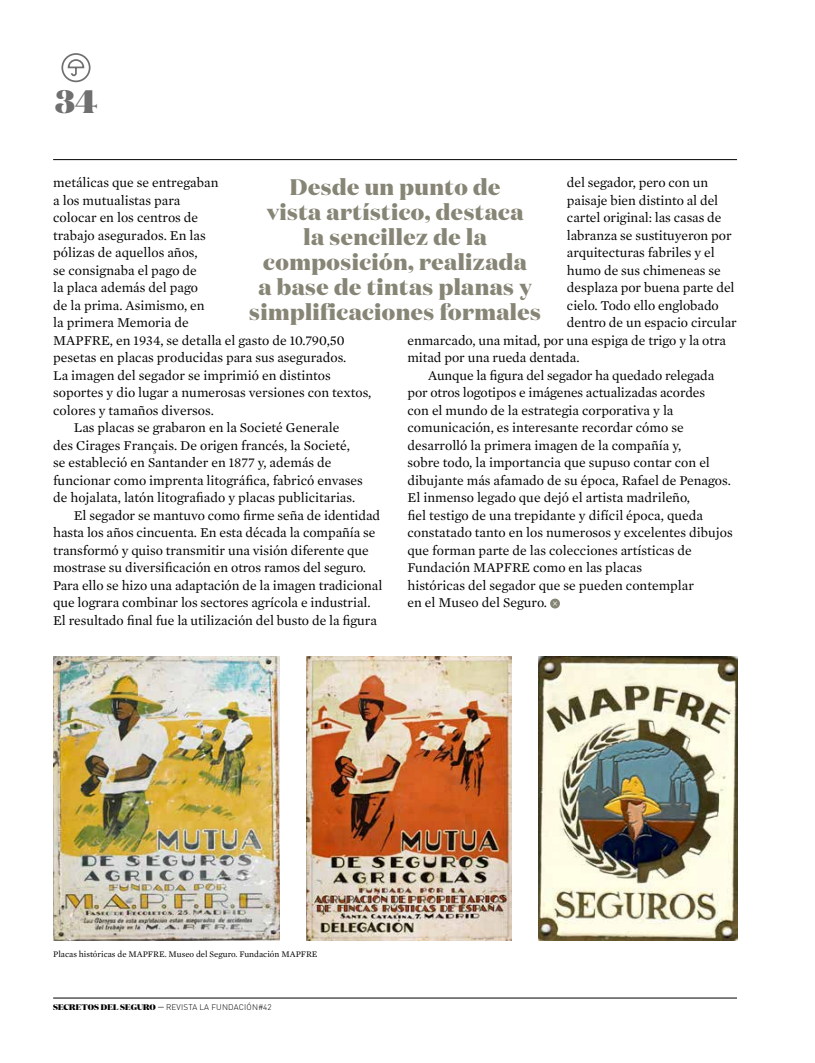
<style>
.page{position:relative;width:815px;height:1063px;background:#fff}
.page>*{position:absolute;margin:0;border:0;box-sizing:border-box;transform-origin:0 0}
.t1{font:900 32.5px "Domaine Display";color:#706f6f}
.t2{font:800 22.5px/25px "Domaine Display";letter-spacing:.02em;color:#878575;text-align:center}
.t3{font:13.75px "Mercury Text G1";color:#000}
.t4{font:8.75px "Mercury Text G1";color:#000}
.t5{font:300 8.12px "DIN Pro";letter-spacing:.02em;color:#000}
.s1{font-family:"Domaine Display";font-weight:900}
</style>
<div class="page">
<hr style="left:53px;top:159px;width:684px;height:1px;background:#000">
<svg style="left:62px;top:54px;width:28px;height:27px"></svg>
<svg style="left:67px;top:58px;width:18px;height:19px"></svg>
<div style="left:61px;top:53px;width:30px;height:29px;border:2px solid #706f6f;border-radius:50%"></div>
<hr style="left:53px;top:998px;width:684px;height:1px;background:#000">
<svg style="left:550px;top:599px;width:10px;height:10px"></svg>
<svg style="left:553px;top:601px;width:4px;height:5px"></svg>
<img style="left:306px;top:657px;width:205px;height:283px">
<img style="left:53px;top:657px;width:226px;height:283px">
<img style="left:538px;top:657px;width:199px;height:283px">
<h1 class="t1" style="left:55px;top:80px;width:43px">34</h1>
<p class="t3" style="left:53px;top:175px;width:167px">metálicas que se entregaban</p>
<p class="t3" style="left:53px;top:192px;width:129px">a los mutualistas para</p>
<p class="t3" style="left:53px;top:210px;width:147px">colocar en los centros de</p>
<p class="t3" style="left:53px;top:227px;width:154px">trabajo asegurados. En las</p>
<p class="t3" style="left:53px;top:245px;width:146px">pólizas de aquellos años,</p>
<p class="t3" style="left:53px;top:262px;width:145px">se consignaba el pago de</p>
<p class="t3" style="left:53px;top:280px;width:146px">la placa además del pago</p>
<p class="t3" style="left:53px;top:297px;width:153px">de la prima. Asimismo, en</p>
<p class="t3" style="left:53px;top:315px;width:137px">la primera Memoria de</p>
<p class="t3" style="left:53px;top:332px;width:293px">MAPFRE, en 1934, se detalla el gasto de 10.790,50</p>
<p class="t3" style="left:53px;top:350px;width:295px">pesetas en placas producidas para sus asegurados.</p>
<p class="t3" style="left:53px;top:367px;width:279px">La imagen del segador se imprimió en distintos</p>
<p class="t3" style="left:53px;top:385px;width:320px">soportes y dio lugar a numerosas versiones con textos,</p>
<p class="t3" style="left:53px;top:402px;width:162px">colores y tamaños diversos.</p>
<p class="t3" style="left:74px;top:420px;width:267px">Las placas se grabaron en la Societé Generale</p>
<p class="t3" style="left:53px;top:437px;width:298px">des Cirages Français. De origen francés, la Societé,</p>
<p class="t3" style="left:53px;top:455px;width:280px">se estableció en Santander en 1877 y, además de</p>
<p class="t3" style="left:53px;top:472px;width:311px">funcionar como imprenta litográfica, fabricó envases</p>
<p class="t3" style="left:53px;top:490px;width:304px">de hojalata, latón litografiado y placas publicitarias.</p>
<p class="t3" style="left:74px;top:507px;width:308px">El segador se mantuvo como firme seña de identidad</p>
<p class="t3" style="left:53px;top:525px;width:324px">hasta los años cincuenta. En esta década la compañía se</p>
<p class="t3" style="left:53px;top:542px;width:317px">transformó y quiso transmitir una visión diferente que</p>
<p class="t3" style="left:53px;top:560px;width:314px">mostrase su diversificación en otros ramos del seguro.</p>
<p class="t3" style="left:53px;top:577px;width:331px">Para ello se hizo una adaptación de la imagen tradicional</p>
<p class="t3" style="left:53px;top:595px;width:319px">que lograra combinar los sectores agrícola e industrial.</p>
<p class="t3" style="left:53px;top:612px;width:325px">El resultado final fue la utilización del busto de la figura</p>
<p class="t3" style="left:567px;top:175px;width:143px">del segador, pero con un</p>
<p class="t3" style="left:567px;top:192px;width:153px">paisaje bien distinto al del</p>
<p class="t3" style="left:567px;top:210px;width:156px">cartel original: las casas de</p>
<p class="t3" style="left:567px;top:227px;width:166px">labranza se sustituyeron por</p>
<p class="t3" style="left:567px;top:245px;width:149px">arquitecturas fabriles y el</p>
<p class="t3" style="left:567px;top:262px;width:155px">humo de sus chimeneas se</p>
<p class="t3" style="left:567px;top:280px;width:169px">desplaza por buena parte del</p>
<p class="t3" style="left:567px;top:297px;width:153px">cielo. Todo ello englobado</p>
<p class="t3" style="left:567px;top:315px;width:171px">dentro de un espacio circular</p>
<p class="t3" style="left:407px;top:332px;width:320px">enmarcado, una mitad, por una espiga de trigo y la otra</p>
<p class="t3" style="left:407px;top:350px;width:174px">mitad por una rueda dentada.</p>
<p class="t3" style="left:428px;top:367px;width:288px">Aunque la figura del segador ha quedado relegada</p>
<p class="t3" style="left:407px;top:385px;width:299px">por otros logotipos e imágenes actualizadas acordes</p>
<p class="t3" style="left:407px;top:402px;width:267px">con el mundo de la estrategia corporativa y la</p>
<p class="t3" style="left:407px;top:420px;width:278px">comunicación, es interesante recordar cómo se</p>
<p class="t3" style="left:407px;top:437px;width:275px">desarrolló la primera imagen de la compañía y,</p>
<p class="t3" style="left:407px;top:455px;width:304px">sobre todo, la importancia que supuso contar con el</p>
<p class="t3" style="left:407px;top:472px;width:325px">dibujante más afamado de su época, Rafael de Penagos.</p>
<p class="t3" style="left:407px;top:490px;width:284px">El inmenso legado que dejó el artista madrileño,</p>
<p class="t3" style="left:407px;top:507px;width:297px">fiel testigo de una trepidante y difícil época, queda</p>
<p class="t3" style="left:407px;top:525px;width:327px">constatado tanto en los numerosos y excelentes dibujos</p>
<p class="t3" style="left:407px;top:542px;width:286px">que forman parte de las colecciones artísticas de</p>
<p class="t3" style="left:407px;top:560px;width:236px">Fundación MAPFRE como en las placas</p>
<p class="t3" style="left:407px;top:577px;width:288px">históricas del segador que se pueden contemplar</p>
<p class="t3" style="left:407px;top:595px;width:141px">en el Museo del Seguro.</p>
<h2 class="t2" style="left:249px;top:174px;width:293px">Desde un punto de<br>vista artístico, destaca<br>la sencillez de la composición, realizada<br>a base de tintas planas y simplificaciones formales</h2>
<p class="t4" style="left:53px;top:949px;width:266px">Placas históricas de MAPFRE. Museo del Seguro. Fundación MAPFRE</p>
<p class="t5" style="left:53px;top:1001px;width:220px"><span class="s1">SECRETOS DEL SEGURO —</span> REVISTA LA FUNDACIÓN#42</p>
</div>
